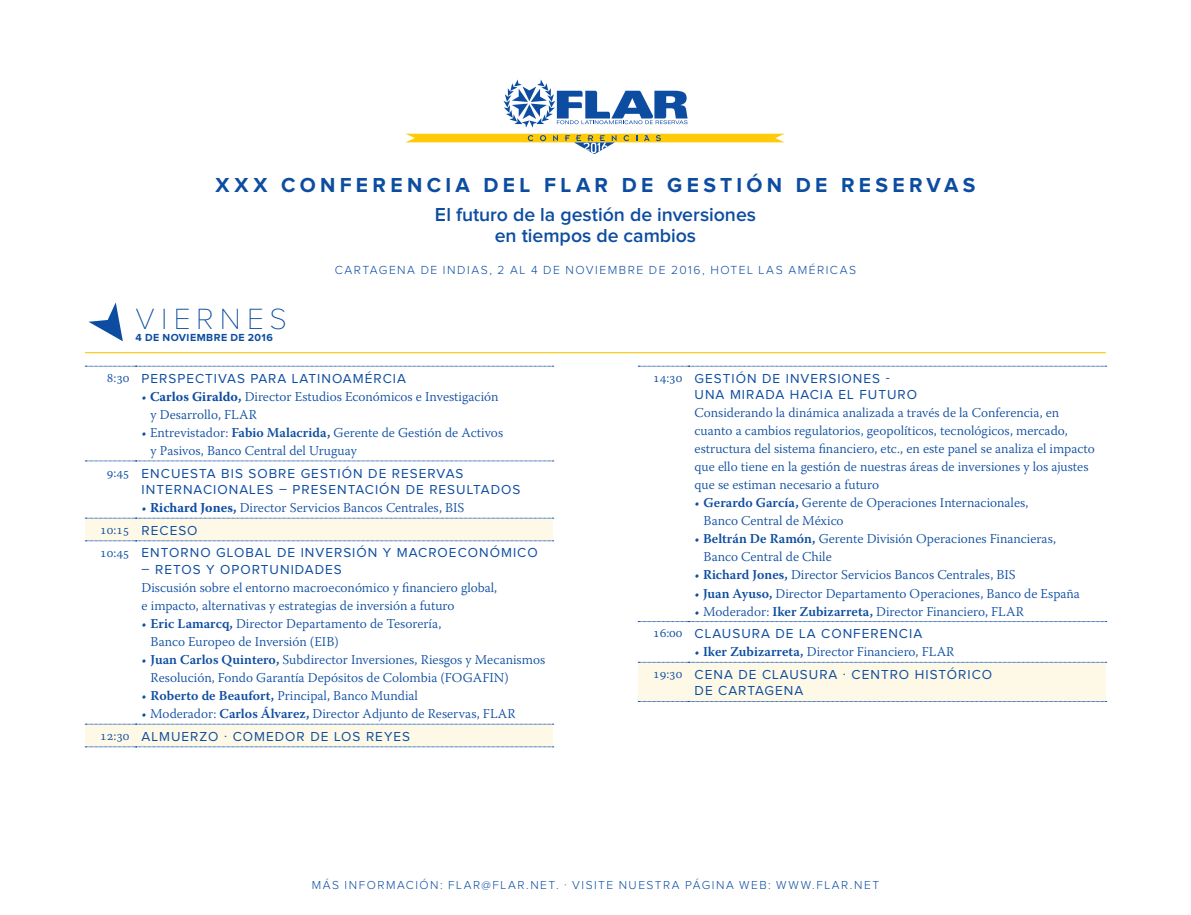
<style>
.page{position:relative;width:1191px;height:915px;background:#fff}
.page>*{position:absolute;margin:0;border:0;box-sizing:border-box;transform-origin:0 0}
.t1{font:100 30.3px "Proxima Nova";letter-spacing:.205em;color:#0d4da1}
.t2{font:700 21px "Proxima Nova";letter-spacing:.205em;color:#0d4da1}
.t3{font:600 19.5px/21px "Proxima Nova";color:#0d4da1;text-align:center}
.t4{font:300 13.5px/18px "Warnock Pro";color:#0d4da1}
.t5{font:13.5px/16.5px "Proxima Nova";letter-spacing:.075em;color:#0d4da1}
.t6{font:300 12.15px "Proxima Nova";letter-spacing:.125em;color:#0d4da1}
.t7{font:300 12px "Proxima Nova";letter-spacing:.125em;color:#0d4da1}
.t8{font:700 10.65px "Proxima Nova";letter-spacing:.045em;color:#0d4da1}
.s1{font-family:"Warnock Pro";font-weight:300}
.s2{font-weight:700}
.s3{font-weight:600}
</style>
<div class="page">
<svg style="left:85px;top:518px;width:468px;height:228px"></svg>
<svg style="left:85px;top:540px;width:469px;height:1px"></svg>
<svg style="left:85px;top:723px;width:469px;height:1px"></svg>
<svg style="left:85px;top:746px;width:469px;height:1px"></svg>
<svg style="left:85px;top:366px;width:469px;height:1px"></svg>
<svg style="left:85px;top:460px;width:469px;height:1px"></svg>
<svg style="left:85px;top:517px;width:469px;height:1px"></svg>
<svg style="left:638px;top:366px;width:468px;height:1px"></svg>
<svg style="left:638px;top:621px;width:468px;height:1px"></svg>
<svg style="left:638px;top:661px;width:468px;height:41px;background:#f6f4e5"></svg>
<svg style="left:88px;top:302px;width:35px;height:39px"></svg>
<hr style="left:85px;top:352px;width:1021px;height:1px;background:#feca0a">
<svg style="left:503px;top:79px;width:184px;height:49px"></svg>
<svg style="left:405px;top:134px;width:379px;height:20px"></svg>
<h2 class="t2" style="left:215px;top:175px;width:761px">XXX CONFERENCIA DEL FLAR DE GESTIÓN DE RESERVAS</h2>
<h3 class="t3" style="left:435px;top:205px;width:322px">El futuro de la gestión de inversiones en tiempos de cambios</h3>
<p class="t6" style="left:335px;top:264px;width:523px">CARTAGENA DE INDIAS, 2 AL 4 DE NOVIEMBRE DE 2016, HOTEL LAS AMÉRICAS</p>
<h1 class="t1" style="left:136px;top:302px;width:153px">VIERNES</h1>
<p class="t8" style="left:136px;top:332px;width:139px">4 DE NOVIEMBRE DE 2016</p>
<p class="t5" style="left:107px;top:370px;width:301px"><span class="s1">8:30</span> PERSPECTIVAS PARA LATINOAMÉRCIA</p>
<p class="t4" style="left:151px;top:387px;width:349px;text-indent:-9px">• <span class="s2">Carlos Giraldo,</span> Director Estudios Económicos e Investigación y Desarrollo, FLAR</p>
<p class="t4" style="left:151px;top:423px;width:354px;text-indent:-9px">• Entrevistador: <span class="s3">Fabio Malacrida,</span> Gerente de Gestión de Activos y Pasivos, Banco Central del Uruguay</p>
<p class="t5" style="left:142px;top:465px;width:380px;text-indent:-35px"><span class="s1">9:45</span> ENCUESTA BIS SOBRE GESTIÓN DE RESERVAS<br>INTERNACIONALES – PRESENTACIÓN DE RESULTADOS</p>
<p class="t4" style="left:142px;top:498px;width:324px">• <span class="s2">Richard Jones,</span> Director Servicios Bancos Centrales, BIS</p>
<p class="t5" style="left:100px;top:519px;width:439px;line-height:22.6px"><span class="s1">10:15</span> RECESO<br><span class="s1">10:45</span> ENTORNO GLOBAL DE INVERSIÓN Y MACROECONÓMICO</p>
<p class="t5" style="left:142px;top:561px;width:202px">– RETOS Y OPORTUNIDADES</p>
<p class="t4" style="left:142px;top:578px;width:357px">Discusión sobre el entorno macroeconómico y financiero global, e impacto, alternativas y estrategias de inversión a futuro</p>
<p class="t4" style="left:151px;top:614px;width:292px;text-indent:-9px">• <span class="s3">Eric Lamarcq,</span> Director Departamento de Tesorería,<br>Banco Europeo de Inversión (EIB)</p>
<p class="t4" style="left:151px;top:650px;width:396px;text-indent:-9px">• <span class="s3">Juan Carlos Quintero,</span> Subdirector Inversiones, Riesgos y Mecanismos<br>Resolución, Fondo Garantía Depósitos de Colombia (FOGAFIN)</p>
<p class="t4" style="left:142px;top:686px;width:278px">• <span class="s3">Roberto de Beaufort,</span> Principal, Banco Mundial</p>
<p class="t4" style="left:142px;top:704px;width:375px">• Moderador: <span class="s3">Carlos Álvarez,</span> Director Adjunto de Reservas, FLAR</p>
<p class="t5" style="left:100px;top:728px;width:311px"><span class="s1">12:30</span> ALMUERZO · COMEDOR DE LOS REYES</p>
<p class="t5" style="left:694px;top:370px;width:224px;text-indent:-41px"><span class="s1">14:30</span> GESTIÓN DE INVERSIONES -<br>UNA MIRADA HACIA EL FUTURO</p>
<p class="t4" style="left:694px;top:403px;width:402px">Considerando la dinámica analizada a través de la Conferencia, en cuanto a cambios regulatorios, geopolíticos, tecnológicos, mercado, estructura del sistema financiero, etc., en este panel se analiza el impacto que ello tiene en la gestión de nuestras áreas de inversiones y los ajustes que se estiman necesario a futuro</p>
<p class="t4" style="left:703px;top:493px;width:326px;text-indent:-9px">• <span class="s3">Gerardo García,</span> Gerente de Operaciones Internacionales,<br>Banco Central de México</p>
<p class="t4" style="left:703px;top:529px;width:354px;text-indent:-9px">• <span class="s3">Beltrán De Ramón,</span> Gerente División Operaciones Financieras,<br>Banco Central de Chile</p>
<p class="t4" style="left:694px;top:565px;width:323px">• <span class="s3">Richard Jones,</span> Director Servicios Bancos Centrales, BIS</p>
<p class="t4" style="left:694px;top:583px;width:387px">• <span class="s3">Juan Ayuso,</span> Director Departamento Operaciones, Banco de España</p>
<p class="t4" style="left:694px;top:601px;width:331px">• Moderador: <span class="s3">Iker Zubizarreta,</span> Director Financiero, FLAR</p>
<p class="t5" style="left:653px;top:625px;width:271px"><span class="s1">16:00</span> CLAUSURA DE LA CONFERENCIA</p>
<p class="t4" style="left:694px;top:642px;width:261px">• <span class="s3">Iker Zubizarreta,</span> Director Financiero, FLAR</p>
<p class="t5" style="left:694px;top:666px;width:299px;text-indent:-41px"><span class="s1">19:30</span> CENA DE CLAUSURA · CENTRO HISTÓRICO<br>DE CARTAGENA</p>
<p class="t7" style="left:312px;top:879px;width:569px">MÁS INFORMACIÓN: FLAR@FLAR.NET. · VISITE NUESTRA PÁGINA WEB: WWW.FLAR.NET</p>
</div>
